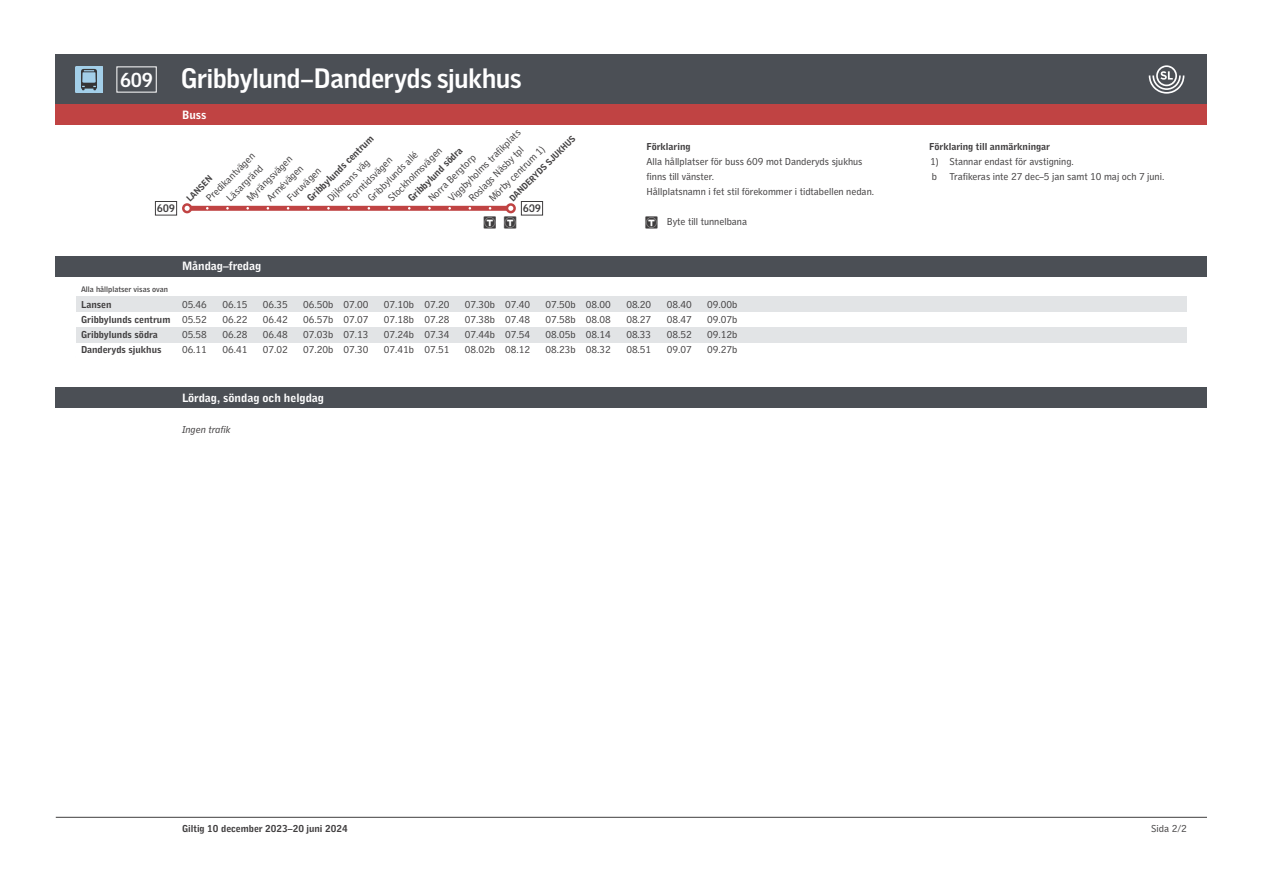
<style>
.page{position:relative;width:1263px;height:893px;background:#fff}
.page>*{position:absolute;margin:0;border:0;box-sizing:border-box;transform-origin:0 0}
.t1{font:700 26.7px "SL Gothic Display";letter-spacing:-.005em;color:#fff}
.t2{font:700 12.15px "SL Gothic Timetable 2";color:#fff}
.t3{font:700 10.35px "SL Gothic Display";letter-spacing:.045em;color:#3f3d3e}
.t4{font:10.05px/15.1px "SL Gothic Timetable 2";color:#3f3d3e;text-align:justify}
.t5{font:700 10.05px/15.1px "SL Gothic Timetable 2";color:#3f3d3e}
.t6{font:italic 10.05px "SL Gothic Timetable 2";color:#3f3d3e}
.t7{font:700 9.15px "SL Gothic Timetable 2";color:#3f3d3e}
.t8{font:500 8.1px "SL Gothic Timetable 2";color:#3f3d3e}
.s1{font-size:19.2px}
</style>
<div class="page">
<div style="left:56px;top:54px;width:1151px;height:51px;background:#4b4f55"></div>
<img style="left:76px;top:66px;width:26px;height:27px">
<div style="left:56px;top:105px;width:1151px;height:20px;background:#c04343"></div>
<hr style="left:56px;top:817px;width:1151px;height:1px;background:#3f3d3e">
<svg style="left:1149px;top:65px;width:35px;height:29px"></svg>
<div style="left:56px;top:256px;width:1151px;height:20px;background:#4b4f55"></div>
<div style="left:155px;top:201px;width:22px;height:14px;border:1px solid #3f3d3e"></div>
<div style="left:521px;top:201px;width:22px;height:14px;border:1px solid #3f3d3e"></div>
<div style="left:191px;top:206px;width:321px;height:5px;background:#c04343"></div>
<div style="left:182px;top:203px;width:10px;height:10px;border:2px solid #c04343;border-radius:50%"></div>
<svg style="left:507px;top:204px;width:8px;height:8px"></svg>
<div style="left:506px;top:203px;width:10px;height:10px;border:2px solid #c04343;border-radius:50%"></div>
<div style="left:76px;top:297px;width:1111px;height:15px;background:#e2e4e6"></div>
<div style="left:76px;top:327px;width:1111px;height:15px;background:#e2e4e6"></div>
<div style="left:56px;top:387px;width:1151px;height:21px;background:#4b4f55"></div>
<h1 class="t1" style="left:120px;top:63px;width:403px"><span class="s1">609</span> Gribbylund–Danderyds sjukhus</h1>
<p class="t2" style="left:182px;top:111px;width:26px">Buss</p>
<p class="t4" style="left:446px;top:195px;width:99px;rotate:-45deg">Viggbyholms trafi kplats</p>
<p class="t7" style="left:509px;top:198px;width:91px;rotate:-45deg">DANDERYDS SJUKHUS</p>
<p class="t5" style="left:304px;top:195px;width:91px;rotate:-45deg">Gribbylunds centrum</p>
<p class="t4" style="left:486px;top:195px;width:76px;rotate:-45deg">Mörby centrum 1)</p>
<p class="t4" style="left:466px;top:195px;width:75px;rotate:-45deg">Roslags Näsby tpl</p>
<p class="t5" style="left:405px;top:195px;width:74px;rotate:-45deg">Gribbylund södra</p>
<p class="t4" style="left:385px;top:195px;width:73px;rotate:-45deg">Stockholmsvägen</p>
<p class="t4" style="left:365px;top:195px;width:68px;rotate:-45deg">Gribbylunds allé</p>
<p class="t4" style="left:203px;top:195px;width:66px;rotate:-45deg">Predikantvägen</p>
<p class="t4" style="left:425px;top:195px;width:64px;rotate:-45deg">Norra Bergtorp</p>
<p class="t4" style="left:244px;top:195px;width:61px;rotate:-45deg">Myrängsvägen</p>
<p class="t4" style="left:345px;top:195px;width:60px;rotate:-45deg">Forntidsvägen</p>
<p class="t4" style="left:324px;top:195px;width:57px;rotate:-45deg">Dijkmans väg</p>
<p class="t4" style="left:223px;top:195px;width:49px;rotate:-45deg">Läsargränd</p>
<p class="t4" style="left:264px;top:195px;width:48px;rotate:-45deg">Armévägen</p>
<p class="t4" style="left:284px;top:195px;width:45px;rotate:-45deg">Furuvägen</p>
<p class="t7" style="left:186px;top:198px;width:34px;rotate:-45deg">LANSEN</p>
<p class="t3" style="left:157px;top:202px;width:19px">609</p>
<p class="t3" style="left:523px;top:202px;width:19px">609</p>
<p class="t8" style="left:81px;top:286px;width:89px">Alla hållplatser visas ovan</p>
<p class="t2" style="left:182px;top:262px;width:81px">Måndag–fredag</p>
<p class="t5" style="left:647px;top:140px;width:46px">Förklaring</p>
<p class="t4" style="left:647px;top:155px;width:229px;text-align:left">Alla hållplatser för buss 609 mot Danderyds sjukhus finns till vänster.<br>Hållplatsnamn i fet stil förekommer i tidtabellen nedan.</p>
<p class="t4" style="left:667px;top:215px;width:82px">Byte till tunnelbana</p>
<p class="t5" style="left:81px;top:298px;width:91px">Lansen<br>Gribbylunds centrum<br>Gribbylunds södra<br>Danderyds sjukhus</p>
<p class="t4" style="left:263px;top:298px;width:26px">06.35<br>06.42<br>06.48<br>07.02</p>
<p class="t4" style="left:303px;top:298px;width:32px">06.50b 06.57b 07.03b 07.20b</p>
<p class="t4" style="left:344px;top:298px;width:26px">07.00<br>07.07<br>07.13<br>07.30</p>
<p class="t4" style="left:384px;top:298px;width:32px">07.10b 07.18b 07.24b 07.41b</p>
<p class="t4" style="left:424px;top:298px;width:26px">07.20<br>07.28<br>07.34<br>07.51</p>
<p class="t4" style="left:465px;top:298px;width:32px">07.30b 07.38b 07.44b 08.02b</p>
<p class="t4" style="left:505px;top:298px;width:26px">07.40<br>07.48<br>07.54<br>08.12</p>
<p class="t4" style="left:546px;top:298px;width:32px">07.50b 07.58b 08.05b 08.23b</p>
<p class="t4" style="left:586px;top:298px;width:26px">08.00<br>08.08<br>08.14<br>08.32</p>
<p class="t4" style="left:626px;top:298px;width:26px">08.20<br>08.27<br>08.33<br>08.51</p>
<p class="t4" style="left:667px;top:298px;width:26px">08.40<br>08.47<br>08.52<br>09.07</p>
<p class="t4" style="left:707px;top:298px;width:32px">09.00b 09.07b 09.12b 09.27b</p>
<p class="t4" style="left:222px;top:298px;width:26px">06.15<br>06.22<br>06.28<br>06.41</p>
<p class="t4" style="left:182px;top:298px;width:26px">05.46<br>05.52<br>05.58<br>06.11</p>
<p class="t2" style="left:182px;top:394px;width:144px">Lördag, söndag och helgdag</p>
<p class="t6" style="left:182px;top:424px;width:50px">Ingen trafik</p>
<p class="t5" style="left:929px;top:140px;width:122px">Förklaring till anmärkningar</p>
<p class="t4" style="left:930px;top:155px;width:236px">1) Stannar endast för avstigning.<br>b Trafikeras inte 27 dec–5 jan samt 10 maj och 7 juni.</p>
<p class="t5" style="left:182px;top:822px;width:167px">Giltig 10 december 2023–20 juni 2024</p>
<p class="t4" style="left:1151px;top:822px;width:37px">Sida 2/2</p>
</div>
